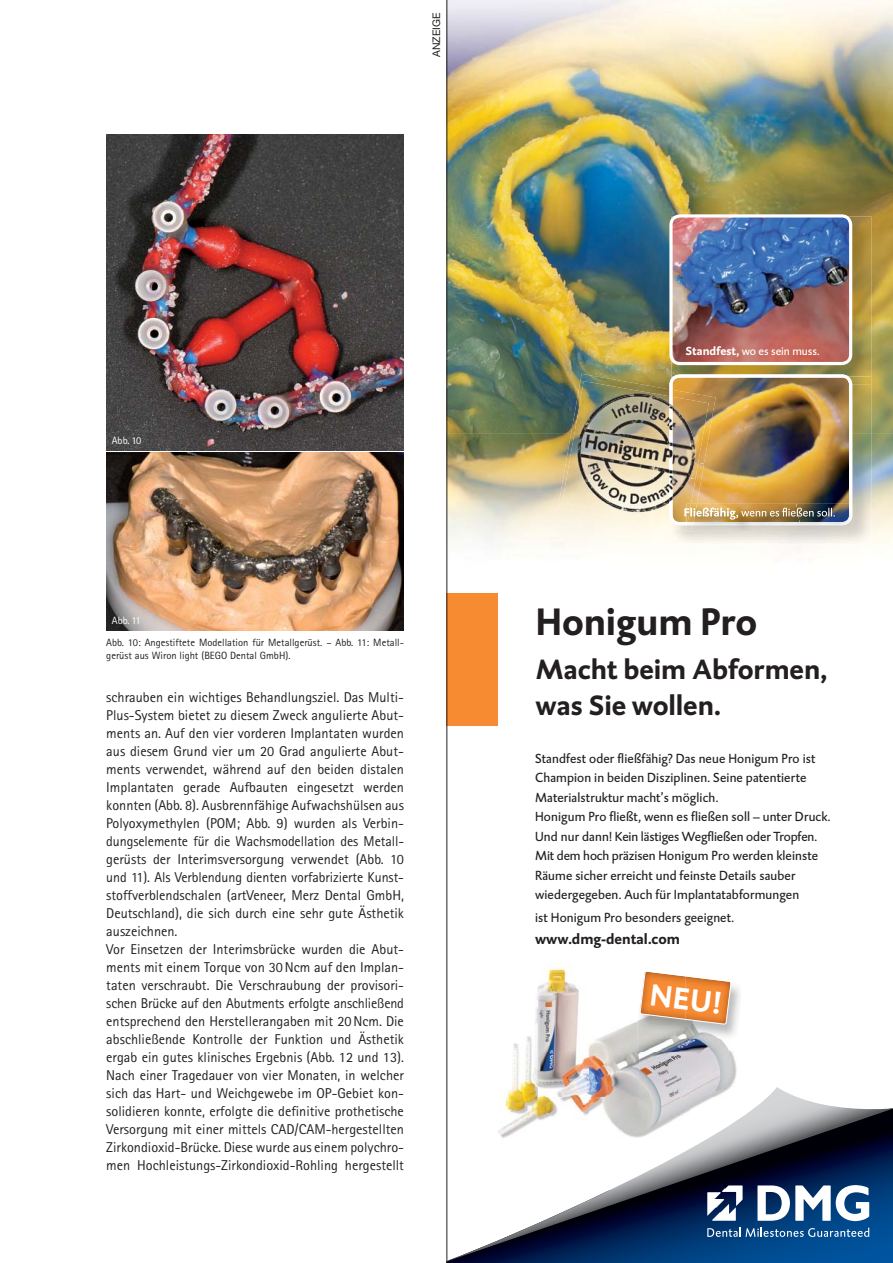
<style>
.page{position:relative;width:893px;height:1263px;background:#fff}
.page>*{position:absolute;margin:0;border:0;box-sizing:border-box;transform-origin:0 0}
.t1{font:700 39px "DTL Caspari";color:#231f20}
.t2{font:700 31.2px "DTL Caspari";color:#fff}
.t3{font:700 28.5px/36px "DTL Caspari";color:#231f20}
.t4{font:700 15px "DTL Caspari";color:#231f20}
.t5{font:14.25px/18px "Rotis Sans Serif";color:#231f20}
.t6{font:13.5px/19.5px "DTL Caspari";letter-spacing:.01em;color:#231f20}
.t7{font:12px "DTL Caspari";color:#fff}
.t8{font:10.5px/13.5px "Rotis Sans Serif";color:#231f20}
.t9{font:10.5px "Rotis Sans Serif";color:#fff}
.t10{font:10.5px "Helvetica Neue";color:#231f20}
.s1{font-weight:700}
</style>
<div class="page">
<img style="left:513px;top:968px;width:127px;height:84px">
<img style="left:640px;top:1039px;width:91px;height:13px">
<img style="left:512px;top:1052px;width:225px;height:35px">
<div style="left:446px;top:593px;width:52px;height:132px;background:#f68b32"></div>
<img style="left:447px;top:1px;width:446px;height:433px">
<svg style="left:447px;top:0;width:446px;height:1px"></svg>
<img style="left:871px;top:434px;width:22px;height:109px">
<img style="left:447px;top:434px;width:152px;height:135px">
<img style="left:671px;top:216px;width:180px;height:147px;border-radius:9px">
<div style="left:669px;top:214px;width:183px;height:151px;border:3px solid #fff;border-radius:9px"></div>
<img style="left:852px;top:384px;width:19px;height:50px">
<img style="left:671px;top:434px;width:200px;height:110px">
<img style="left:852px;top:376px;width:19px;height:8px">
<img style="left:571px;top:374px;width:98px;height:60px">
<img style="left:558px;top:434px;width:111px;height:94px">
<img style="left:574px;top:381px;width:95px;height:53px">
<img style="left:562px;top:434px;width:107px;height:88px">
<img style="left:584px;top:395px;width:85px;height:39px">
<img style="left:581px;top:434px;width:88px;height:77px">
<svg style="left:447px;top:1087px;width:446px;height:174px"></svg>
<svg style="left:707px;top:1228px;width:162px;height:9px"></svg>
<svg style="left:757px;top:1185px;width:112px;height:36px"></svg>
<svg style="left:707px;top:1185px;width:36px;height:36px"></svg>
<img style="left:669px;top:374px;width:183px;height:158px">
<img style="left:638px;top:973px;width:102px;height:66px">
<svg style="left:639px;top:970px;width:93px;height:55px"></svg>
<hr style="left:446px;top:0;width:1px;height:1263px;background:#231f20">
<img style="left:106px;top:452px;width:298px;height:178px">
<img style="left:106px;top:134px;width:298px;height:316px">
<p class="t10" style="left:433px;top:57px;width:46px;rotate:-90deg">ANZEIGE</p>
<p class="t9" style="left:112px;top:437px;width:31px">Abb. 10</p>
<p class="t9" style="left:112px;top:617px;width:30px">Abb. 11</p>
<p class="t8" style="left:106px;top:637px;width:299px">Abb. 10: Angestiftete Modellation für Metallgerüst. – Abb. 11: Metall&shy;gerüst aus Wiron light (BEGO Dental GmbH).</p>
<p class="t5" style="left:106px;top:690px;width:299px">schrauben ein wichtiges Behandlungsziel. Das Multi-Plus-System bietet zu diesem Zweck angulierte Abut&shy;ments an. Auf den vier vorderen Implantaten wurden aus diesem Grund vier um 20 Grad angulierte Abut&shy;ments verwendet, während auf den beiden distalen Implantaten gerade Aufbauten eingesetzt werden konnten (Abb. 8). Ausbrennfähige Aufwachshülsen aus Polyoxymethylen (POM; Abb. 9) wurden als Verbin&shy;dungselemente für die Wachsmodellation des Metall&shy;gerüsts der Interimsversorgung verwendet (Abb. 10 und 11). Als Ver blendung dienten vorfabrizierte Kunst&shy;stoffverblendschalen (artVeneer, Merz Dental GmbH, Deutschland), die sich durch eine sehr gute Ästhetik auszeichnen.<br>Vor Einsetzen der Interimsbrücke wurden die Abut&shy;ments mit einem Torque von 30 Ncm auf den Implan&shy;taten verschraubt. Die Verschraubung der provisori&shy;schen Brücke auf den Abutments erfolgte anschließend entsprechend den Herstellerangaben mit 20 Ncm. Die abschließende Kontrolle der Funktion und Ästhetik ergab ein gutes klinisches Ergebnis (Abb. 12 und 13).<br>Nach einer Tragedauer von vier Monaten, in welcher sich das Hart- und Weichgewebe im OP-Gebiet kon&shy;solidieren konnte, erfolgte die definitive prothetische Versorgung mit einer mittels CAD/CAM-hergestellten Zirkondioxid-Brücke. Diese wurde aus einem polychro&shy;men Hochleistungs-Zirkondioxid-Rohling hergestellt</p>
<p class="t7" style="left:686px;top:346px;width:136px"><span class="s1">Standfest,</span> wo es sein muss.</p>
<h1 class="t1" style="left:535px;top:607px;width:223px">Honigum Pro</h1>
<h3 class="t3" style="left:535px;top:654px;width:293px">Macht beim Abformen, was Sie wollen.</h3>
<p class="t6" style="left:535px;top:749px;width:297px">Standfest oder fließfähig? Das neue Honigum Pro ist Champion in beiden Disziplinen. Seine patentierte Materialstruktur macht’s möglich.<br>Honigum Pro fließt, wenn es fließen soll – unter Druck.<br>Und nur dann! Kein lästiges Wegfließen oder Tropfen.<br>Mit dem hoch präzisen Honigum Pro werden kleinste Räume sicher erreicht und feinste Details sauber wiedergegeben. Auch für Implantatabformungen</p>
<p class="t6" style="left:535px;top:908px;width:201px">ist Honigum Pro besonders geeignet.</p>
<p class="t4" style="left:535px;top:933px;width:146px">www.dmg-dental.com</p>
<h2 class="t2" style="left:651px;top:983px;width:73px;rotate:7deg">NEU!</h2>
</div>
